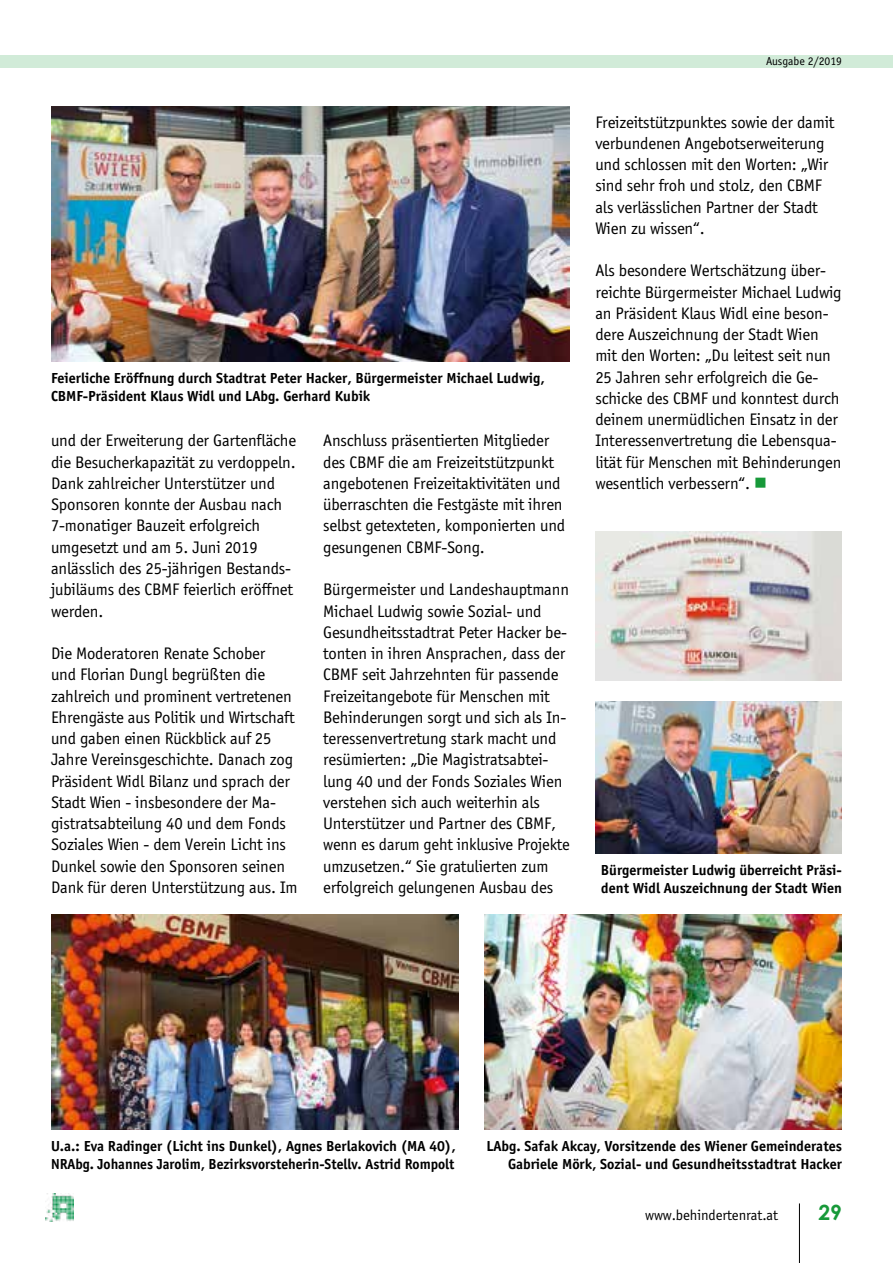
<style>
.page{position:relative;width:893px;height:1263px;background:#fff}
.page>*{position:absolute;margin:0;border:0;box-sizing:border-box;transform-origin:0 0}
.t1{font:700 21px "Century Gothic";color:#179939}
.P__p-Text_Standard{font:17.25px/21.3px "Officina Sans";letter-spacing:-.01em;color:#000}
.t2{font:700 15px/18px "Officina Sans";color:#000}
.t3{font:15px "Officina Sans";letter-spacing:-.005em;color:#000}
.t4{font:12px "Officina Sans";letter-spacing:-.005em;color:#000}
.s1{color:#179939}
</style>
<div class="page">
<div style="left:0;top:55px;width:893px;height:13px;background:#d1ebd8"></div>
<hr style="left:799px;top:1203px;width:1px;height:60px;background:#000">
<img style="left:46px;top:1193px;width:27px;height:28px">
<img style="left:51px;top:914px;width:408px;height:215px">
<img style="left:485px;top:914px;width:357px;height:215px">
<img style="left:595px;top:701px;width:247px;height:152px">
<img style="left:51px;top:106px;width:519px;height:255px">
<img style="left:595px;top:531px;width:247px;height:149px">
<p class="t2" style="left:51px;top:369px;width:495px">Feierliche Eröffnung durch Stadtrat Peter Hacker, Bürgermeister Michael Ludwig,<br>CBMF-Präsident Klaus Widl und LAbg. Gerhard Kubik</p>
<p class="P__p-Text_Standard" style="left:51px;top:430px;width:247px">und der Erweiterung der Gartenfläche die Besucherkapazität zu verdoppeln.<br>Dank zahlreicher Unterstützer und<br>Sponsoren konnte der Ausbau nach<br>7-monatiger Bauzeit erfolgreich umgesetzt und am 5. Juni 2019 anlässlich des 25-jährigen Bestands&shy;jubiläums des CBMF feierlich eröffnet werden.</p>
<p class="P__p-Text_Standard" style="left:51px;top:643px;width:248px">Die Moderatoren Renate Schober<br>und Florian Dungl begrüßten die zahlreich und prominent vertretenen Ehrengäste aus Politik und Wirtschaft und gaben einen Rückblick auf 25<br>Jahre Vereinsgeschichte. Danach zog Präsident Widl Bilanz und sprach der Stadt Wien - insbesondere der Ma&shy;gistratsabteilung 40 und dem Fonds Soziales Wien - dem Verein Licht ins Dunkel sowie den Sponsoren seinen Dank für deren Unterstützung aus. Im</p>
<p class="P__p-Text_Standard" style="left:323px;top:430px;width:244px">Anschluss präsentierten Mitglieder des CBMF die am Freizeitstützpunkt angebotenen Freizeitaktivitäten und überraschten die Festgäste mit ihren selbst getexteten, komponierten und gesungenen CBMF-Song.</p>
<p class="P__p-Text_Standard" style="left:323px;top:579px;width:248px">Bürgermeister und Landeshauptmann Michael Ludwig sowie Sozial- und Gesundheitsstadtrat Peter Hacker be&shy;tonten in ihren Ansprachen, dass der CBMF seit Jahrzehnten für passende Freizeitangebote für Menschen mit Behinderungen sorgt und sich als In&shy;teressenvertretung stark macht und resümierten: „Die Magistratsabtei&shy;lung 40 und der Fonds Soziales Wien verstehen sich auch weiterhin als Unterstützer und Partner des CBMF, wenn es darum geht inklusive Projekte umzusetzen.“ Sie gratulierten zum erfolgreich gelungenen Ausbau des</p>
<p class="t4" style="left:766px;top:54px;width:77px">Ausgabe 2/2019</p>
<p class="P__p-Text_Standard" style="left:595px;top:111px;width:241px">Freizeitstützpunktes sowie der damit verbundenen Angebotserweiterung und schlossen mit den Worten: „Wir sind sehr froh und stolz, den CBMF als verlässlichen Partner der Stadt<br>Wien zu wissen“.</p>
<p class="P__p-Text_Standard" style="left:595px;top:260px;width:248px">Als besondere Wertschätzung über&shy;reichte Bürgermeister Michael Ludwig an Präsident Klaus Widl eine beson&shy;dere Auszeichnung der Stadt Wien mit den Worten: „Du leitest seit nun 25 Jahren sehr erfolgreich die Ge&shy;schicke des CBMF und konntest durch deinem unermüdlichen Einsatz in der Interessenvertretung die Lebensqua&shy;lität für Menschen mit Behinderungen wesentlich verbessern“. <span class="s1">■</span></p>
<p class="t2" style="left:601px;top:861px;width:243px">Bürgermeister Ludwig überreicht Präsi&shy;dent Widl Auszeichnung der Stadt Wien</p>
<p class="t2" style="left:51px;top:1137px;width:406px">U.a.: Eva Radinger (Licht ins Dunkel), Agnes Berlakovich (MA 40),<br>NRAbg. Johannes Jarolim, Bezirksvorsteherin-Stellv. Astrid Rompolt</p>
<p class="t2" style="left:486px;top:1137px;width:357px;text-align:right">LAbg. Safak Akcay, Vorsitzende des Wiener Gemeinderates<br>Gabriele Mörk, Sozial- und Gesundheitsstadtrat Hacker</p>
<p class="t3" style="left:645px;top:1207px;width:134px">www.behindertenrat.at</p>
<p class="t1" style="left:818px;top:1197px;width:25px">29</p>
</div>
